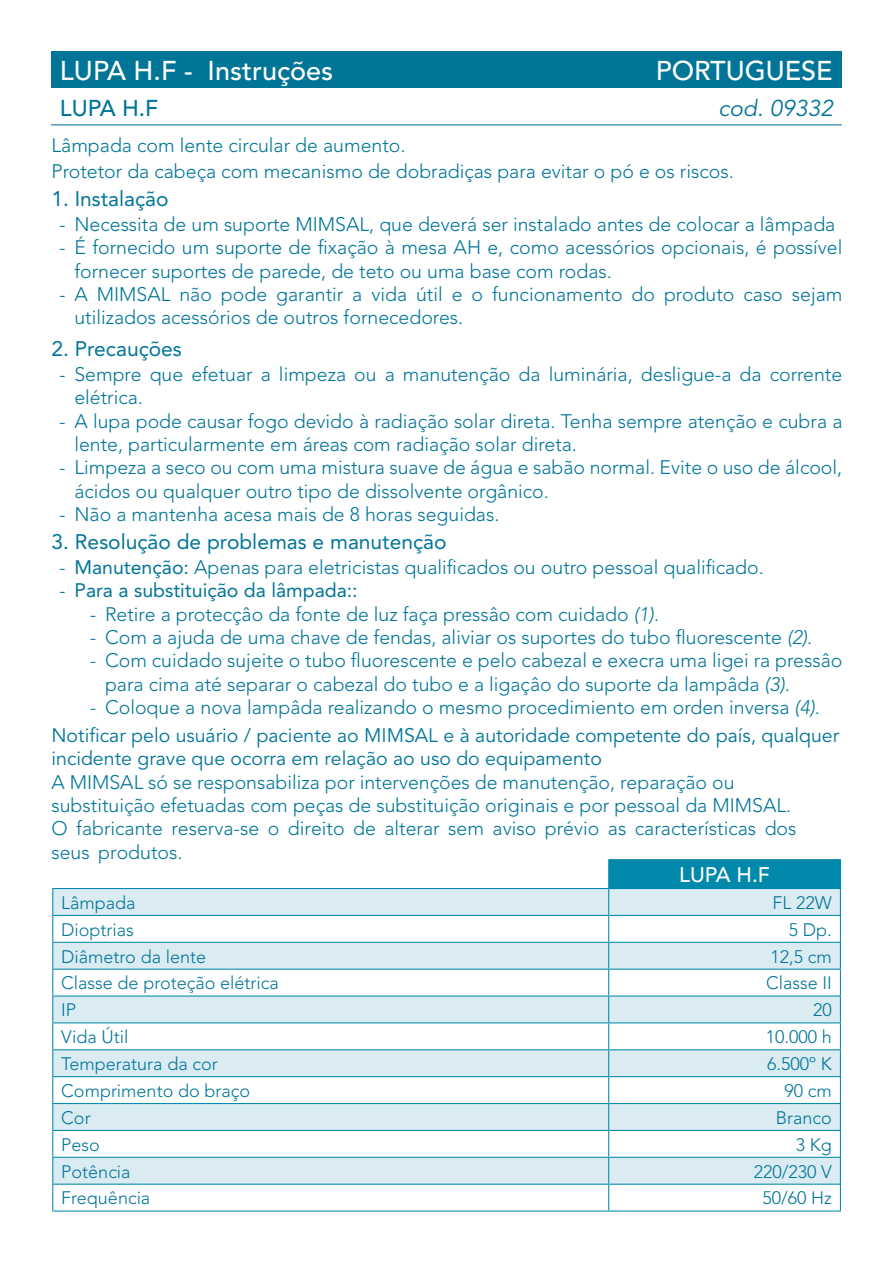
<style>
.page{position:relative;width:893px;height:1263px;background:#fff}
.page>*{position:absolute;margin:0;border:0;box-sizing:border-box;transform-origin:0 0}
.t1{font:500 27px "Avenir LT Std";color:#fff}
.t2{font:italic 22.8px "Avenir LT Std";color:#007598}
.t3{font:500 22.8px "Avenir LT Std";color:#007598}
.t4{font:21px "Avenir LT Std";color:#007598}
.t5{font:500 21px "Avenir LT Std";color:#fff}
.t6{font:300 19.5px/23.4px "Avenir LT Std";color:#007598}
.t7{font:19.5px/27.9px "Avenir LT Std";color:#007598}
.t8{font:19.5px "Avenir LT Std";color:#007598}
.t9{font:300 18px "Avenir LT Std";color:#007598}
.s1{font-weight:400}
.s2{font-weight:300}
.s3{font-style:italic}
.s4{font-weight:300;font-style:italic}
</style>
<div class="page">
<div style="left:51px;top:51px;width:791px;height:37px;background:#007598"></div>
<div style="left:609px;top:860px;width:231px;height:28px;background:#0089aa"></div>
<div style="left:53px;top:889px;width:787px;height:295px;background:#daebf2"></div>
<svg style="left:53px;top:916px;width:787px;height:241px"></svg>
<hr style="left:609px;top:915px;width:232px;height:1px;background:#0089aa">
<hr style="left:609px;top:942px;width:232px;height:1px;background:#0089aa">
<hr style="left:609px;top:969px;width:232px;height:1px;background:#0089aa">
<hr style="left:609px;top:995px;width:232px;height:1px;background:#0089aa">
<hr style="left:609px;top:1022px;width:232px;height:1px;background:#0089aa">
<hr style="left:609px;top:1049px;width:232px;height:1px;background:#0089aa">
<hr style="left:609px;top:1076px;width:232px;height:1px;background:#0089aa">
<hr style="left:609px;top:1103px;width:232px;height:1px;background:#0089aa">
<hr style="left:609px;top:1130px;width:232px;height:1px;background:#0089aa">
<hr style="left:609px;top:1157px;width:232px;height:1px;background:#0089aa">
<hr style="left:609px;top:1184px;width:232px;height:1px;background:#0089aa">
<hr style="left:609px;top:1210px;width:232px;height:1px;background:#0089aa">
<hr style="left:52px;top:915px;width:557px;height:1px;background:#0089aa">
<hr style="left:52px;top:942px;width:557px;height:1px;background:#0089aa">
<hr style="left:52px;top:969px;width:557px;height:1px;background:#0089aa">
<hr style="left:52px;top:995px;width:557px;height:1px;background:#0089aa">
<hr style="left:52px;top:1022px;width:557px;height:1px;background:#0089aa">
<hr style="left:52px;top:1049px;width:557px;height:1px;background:#0089aa">
<hr style="left:52px;top:1076px;width:557px;height:1px;background:#0089aa">
<hr style="left:52px;top:1103px;width:557px;height:1px;background:#0089aa">
<hr style="left:52px;top:1130px;width:557px;height:1px;background:#0089aa">
<hr style="left:52px;top:1157px;width:557px;height:1px;background:#0089aa">
<hr style="left:52px;top:1184px;width:557px;height:1px;background:#0089aa">
<svg style="left:52px;top:889px;width:1px;height:321px"></svg>
<hr style="left:52px;top:1210px;width:557px;height:1px;background:#0089aa">
<hr style="left:52px;top:888px;width:557px;height:1px;background:#0089aa">
<hr style="left:608px;top:859px;width:233px;height:1px;background:#0089aa">
<svg style="left:608px;top:860px;width:1px;height:350px"></svg>
<svg style="left:840px;top:860px;width:1px;height:350px"></svg>
<hr style="left:609px;top:888px;width:232px;height:1px;background:#0089aa">
<hr style="left:51px;top:124px;width:791px;height:1px;background:#007598">
<h1 class="t1" style="left:60px;top:55px;width:275px">LUPA H.F - Instruções</h1>
<h1 class="t1" style="left:656px;top:55px;width:179px">PORTUGUESE</h1>
<p class="t3" style="left:60px;top:95px;width:100px">LUPA H.F</p>
<p class="t2" style="left:718px;top:95px;width:116px">cod. 09332</p>
<p class="t6" style="left:51px;top:132px;width:684px;line-height:26.4px">Lâmpada com lente circular de aumento.<br>Protetor da cabeça com mecanismo de dobradiças para evitar o pó e os riscos.</p>
<p class="t4" style="left:51px;top:186px;width:119px">1. Instalação</p>
<p class="t6" style="left:59px;top:212px;width:778px">- Necessita de um suporte MIMSAL, que deverá ser instalado antes de colocar a lâmpada</p>
<p class="t6" style="left:74px;top:236px;width:769px;text-indent:-15px">- É fornecido um suporte de fixação à mesa AH e, como acessórios opcionais, é possível fornecer suportes de parede, de teto ou uma base com rodas.</p>
<p class="t6" style="left:74px;top:283px;width:769px;text-indent:-15px">- A MIMSAL não pode garantir a vida útil e o funcionamento do produto caso sejam utilizados acessórios de outros fornecedores.</p>
<p class="t4" style="left:51px;top:336px;width:132px">2. Precauções</p>
<p class="t6" style="left:74px;top:362px;width:769px;text-indent:-15px">- Sempre que efetuar a limpeza ou a manutenção da luminária, desligue-a da corrente elétrica.</p>
<p class="t6" style="left:74px;top:409px;width:769px;text-indent:-15px">- A lupa pode causar fogo devido à radiação solar direta. Tenha sempre atenção e cubra a lente, particularmente em áreas com radiação solar direta.</p>
<p class="t6" style="left:74px;top:456px;width:769px;text-indent:-15px">- Limpeza a seco ou com uma mistura suave de água e sabão normal. Evite o uso de álcool, ácidos ou qualquer outro tipo de dissolvente orgânico.</p>
<p class="t6" style="left:59px;top:503px;width:442px">- Não a mantenha acesa mais de 8 horas seguidas.</p>
<p class="t4" style="left:51px;top:529px;width:397px">3. Resolução de problemas e manutenção</p>
<p class="t6" style="left:59px;top:555px;width:706px">- <span class="s1">Manutenção:</span> Apenas para eletricistas qualificados ou outro pessoal qualificado.</p>
<p class="t8" style="left:59px;top:579px;width:300px"><span class="s2">-</span> Para a substituição da lâmpada::</p>
<p class="t6" style="left:90px;top:602px;width:571px">- Retire a protecçâo da fonte de luz faça pressâo com cuidado <span class="s3">(1)</span>.</p>
<p class="t6" style="left:90px;top:625px;width:724px">- Com a ajuda de uma chave de fendas, aliviar os suportes do tubo fluorescente <span class="s3">(2)</span>.</p>
<p class="t6" style="left:105px;top:649px;width:739px;text-indent:-15px">- Com cuidado sujeite o tubo fluorescente e pelo cabezal e execra uma ligei ra pressâo para cima até separar o cabezal do tubo e a ligaçâo do suporte da lampâda <span class="s3">(3)</span>.</p>
<p class="t7" style="left:51px;top:694px;width:789px;text-indent:38px"><span class="s2">- Coloque a nova lampâda realizando o mesmo procedimiento em orden inversa</span> <span class="s4">(4)</span><span class="s2">.<br></span>Notificar pelo usuário / paciente ao MIMSAL e à autoridade competente do país, qualquer</p>
<p class="t7" style="left:51px;top:745px;width:552px">incidente grave que ocorra em relação ao uso do equipamento</p>
<p class="t6" style="left:51px;top:770px;width:746px">A MIMSAL só se responsabiliza por intervenções de manutenção, reparação ou substituição efetuadas com peças de substituição originais e por pessoal da MIMSAL.<br>O fabricante reserva-se o direito de alterar sem aviso prévio as características dos seus produtos.</p>
<p class="t5" style="left:679px;top:863px;width:92px">LUPA H.F</p>
<p class="t9" style="left:61px;top:892px;width:76px">Lâmpada</p>
<p class="t9" style="left:772px;top:892px;width:61px">FL 22W</p>
<p class="t9" style="left:61px;top:919px;width:74px">Dioptrias</p>
<p class="t9" style="left:789px;top:919px;width:45px">5 Dp.</p>
<p class="t9" style="left:61px;top:946px;width:146px">Diâmetro da lente</p>
<p class="t9" style="left:770px;top:946px;width:63px">12,5 cm</p>
<p class="t9" style="left:61px;top:973px;width:219px">Classe de proteção elétrica</p>
<p class="t9" style="left:766px;top:973px;width:67px">Classe II</p>
<p class="t9" style="left:61px;top:999px;width:17px">IP</p>
<p class="t9" style="left:813px;top:999px;width:20px">20</p>
<p class="t9" style="left:61px;top:1026px;width:69px">Vida Útil</p>
<p class="t9" style="left:766px;top:1026px;width:68px">10.000 h</p>
<p class="t9" style="left:61px;top:1053px;width:158px">Temperatura da cor</p>
<p class="t9" style="left:767px;top:1053px;width:66px">6.500º K</p>
<p class="t9" style="left:61px;top:1080px;width:190px">Comprimento do braço</p>
<p class="t9" style="left:784px;top:1080px;width:49px">90 cm</p>
<p class="t9" style="left:61px;top:1107px;width:31px">Cor</p>
<p class="t9" style="left:776px;top:1107px;width:58px">Branco</p>
<p class="t9" style="left:61px;top:1134px;width:40px">Peso</p>
<p class="t9" style="left:796px;top:1134px;width:38px">3 Kg</p>
<p class="t9" style="left:61px;top:1161px;width:71px">Potência</p>
<p class="t9" style="left:754px;top:1161px;width:80px">220/230 V</p>
<p class="t9" style="left:61px;top:1188px;width:91px">Frequência</p>
<p class="t9" style="left:762px;top:1188px;width:71px">50/60 Hz</p>
</div>
